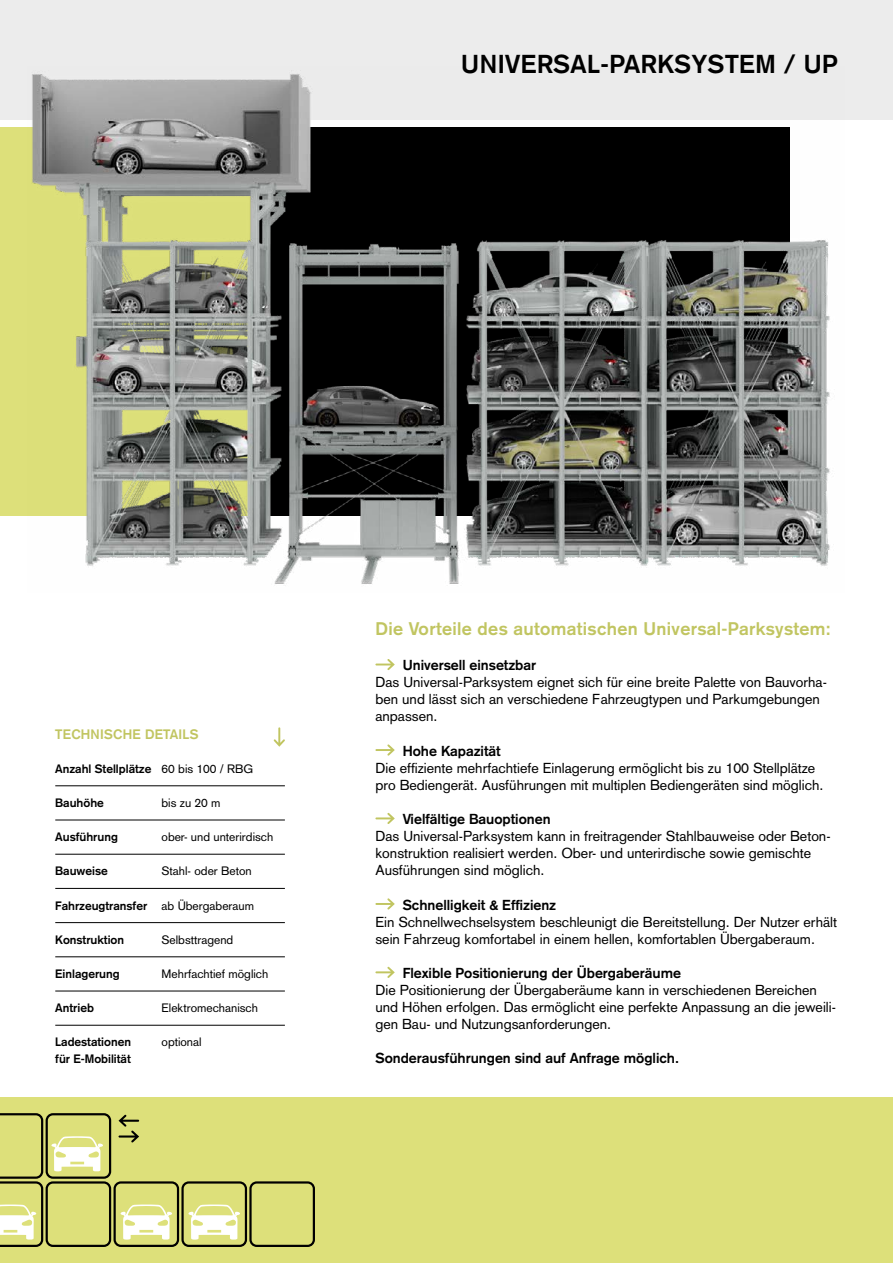
<style>
.page{position:relative;width:893px;height:1263px;background:#fff}
.page>*{position:absolute;margin:0;border:0;box-sizing:border-box;transform-origin:0 0}
.t1{font:700 25.5px "Basic Commercial LT Pro";letter-spacing:.02em;color:#000}
.t2{font:700 18px "Basic Commercial LT Pro";letter-spacing:.02em;color:#c1c561}
.t3{font:14.25px/17.1px "Basic Commercial LT Pro";color:#000}
.t4{font:700 14.25px "Basic Commercial LT Pro";color:#000}
.t5{font:700 13.5px "Basic Commercial LT Pro";letter-spacing:.02em;color:#c1c561}
.t6{font:700 12px "Basic Commercial LT Pro";color:#000}
.t7{font:12px "Basic Commercial LT Pro";color:#000}
.s1{font-weight:400}
</style>
<div class="page">
<div style="left:0;top:128px;width:256px;height:388px;background:#dde07a"></div>
<div style="left:0;top:1097px;width:893px;height:166px;background:#dde07a"></div>
<div style="left:0;top:0;width:893px;height:119px;background:#ececec"></div>
<svg style="left:375px;top:659px;width:20px;height:11px"></svg>
<svg style="left:375px;top:744px;width:20px;height:12px"></svg>
<svg style="left:375px;top:813px;width:20px;height:11px"></svg>
<svg style="left:375px;top:898px;width:20px;height:12px"></svg>
<svg style="left:375px;top:967px;width:20px;height:11px"></svg>
<div style="left:181px;top:1181px;width:66px;height:66px;border:2px solid #000;border-radius:6px"></div>
<div style="left:249px;top:1181px;width:66px;height:66px;border:2px solid #000;border-radius:6px"></div>
<div style="left:46px;top:1113px;width:65px;height:66px;border:2px solid #000;border-radius:6px"></div>
<div style="left:114px;top:1181px;width:65px;height:66px;border:2px solid #000;border-radius:6px"></div>
<div style="left:46px;top:1181px;width:65px;height:66px;border:2px solid #000;border-radius:6px"></div>
<svg style="left:51px;top:1136px;width:52px;height:35px"></svg>
<svg style="left:120px;top:1204px;width:52px;height:36px"></svg>
<svg style="left:188px;top:1204px;width:52px;height:36px"></svg>
<svg style="left:0;top:1113px;width:43px;height:134px"></svg>
<img style="left:27px;top:74px;width:817px;height:510px">
<hr style="left:55px;top:785px;width:230px;height:1px;background:#000">
<hr style="left:55px;top:820px;width:230px;height:1px;background:#000">
<hr style="left:55px;top:854px;width:230px;height:1px;background:#000">
<hr style="left:55px;top:888px;width:230px;height:1px;background:#000">
<hr style="left:55px;top:922px;width:230px;height:1px;background:#000">
<hr style="left:55px;top:956px;width:230px;height:1px;background:#000">
<hr style="left:55px;top:991px;width:230px;height:1px;background:#000">
<hr style="left:55px;top:1025px;width:230px;height:1px;background:#000">
<hr style="left:892px;top:128px;width:1px;height:263px;background:#dde07a">
<svg style="left:274px;top:727px;width:11px;height:20px"></svg>
<svg style="left:119px;top:1115px;width:20px;height:27px"></svg>
<h1 class="t1" style="left:461px;top:49px;width:378px">UNIVERSAL-PARKSYSTEM / UP</h1>
<p class="t5" style="left:55px;top:726px;width:145px">TECHNISCHE DETAILS</p>
<p class="t6" style="left:55px;top:761px;width:199px">Anzahl Stellplätze <span class="s1">60 bis 100 / RBG</span></p>
<p class="t6" style="left:55px;top:796px;width:50px">Bauhöhe</p>
<p class="t7" style="left:162px;top:796px;width:60px">bis zu 20 m</p>
<p class="t6" style="left:55px;top:830px;width:64px">Ausführung</p>
<p class="t7" style="left:162px;top:830px;width:113px">ober- und unterirdisch</p>
<p class="t6" style="left:55px;top:864px;width:54px">Bauweise</p>
<p class="t7" style="left:162px;top:864px;width:92px">Stahl- oder Beton</p>
<p class="t6" style="left:55px;top:898px;width:200px">Fahrzeugtransfer <span class="s1">ab Übergaberaum</span></p>
<p class="t6" style="left:55px;top:932px;width:70px">Konstruktion</p>
<p class="t7" style="left:162px;top:932px;width:73px">Selbsttragend</p>
<p class="t6" style="left:55px;top:967px;width:66px">Einlagerung</p>
<p class="t7" style="left:162px;top:967px;width:108px">Mehrfachtief möglich</p>
<p class="t6" style="left:55px;top:1001px;width:40px">Antrieb</p>
<p class="t7" style="left:162px;top:1001px;width:98px">Elektromechanisch</p>
<p class="t6" style="left:55px;top:1035px;width:77px">Ladestationen</p>
<p class="t7" style="left:162px;top:1035px;width:42px">optional</p>
<p class="t6" style="left:55px;top:1052px;width:77px">für E-Mobilität</p>
<p class="t2" style="left:375px;top:618px;width:457px">Die Vorteile des automatischen Universal-Parksystem:</p>
<p class="t4" style="left:403px;top:657px;width:135px">Universell einsetzbar</p>
<p class="t3" style="left:375px;top:674px;width:453px">Das Universal-Parksystem eignet sich für eine breite Palette von Bauvorha&shy;ben und lässt sich an verschiedene Fahrzeugtypen und Parkumgebungen anpassen.</p>
<p class="t4" style="left:403px;top:742px;width:99px">Hohe Kapazität</p>
<p class="t3" style="left:375px;top:759px;width:450px">Die effiziente mehrfachtiefe Einlagerung ermöglicht bis zu 100 Stellplätze pro Bediengerät. Ausführungen mit multiplen Bediengeräten sind möglich.</p>
<p class="t4" style="left:403px;top:810px;width:149px">Vielfältige Bauoptionen</p>
<p class="t3" style="left:375px;top:827px;width:457px">Das Universal-Parksystem kann in freitragender Stahlbauweise oder Beton&shy;konstruktion realisiert werden. Ober- und unterirdische sowie gemischte<br>Ausführungen sind möglich.</p>
<p class="t4" style="left:403px;top:896px;width:155px">Schnelligkeit &amp; Effizienz</p>
<p class="t3" style="left:375px;top:913px;width:463px">Ein Schnellwechselsystem beschleunigt die Bereitstellung. Der Nutzer erhält sein Fahrzeug komfortabel in einem hellen, komfortablen Übergaberaum.</p>
<p class="t4" style="left:403px;top:964px;width:280px">Flexible Positionierung der Übergaberäume</p>
<p class="t3" style="left:375px;top:981px;width:461px">Die Positionierung der Übergaberäume kann in verschiedenen Bereichen und Höhen erfolgen. Das ermöglicht eine perfekte Anpassung an die jeweili&shy;gen Bau- und Nutzungsanforderungen.</p>
<p class="t4" style="left:375px;top:1050px;width:305px">Sonderausführungen sind auf Anfrage möglich.</p>
</div>
